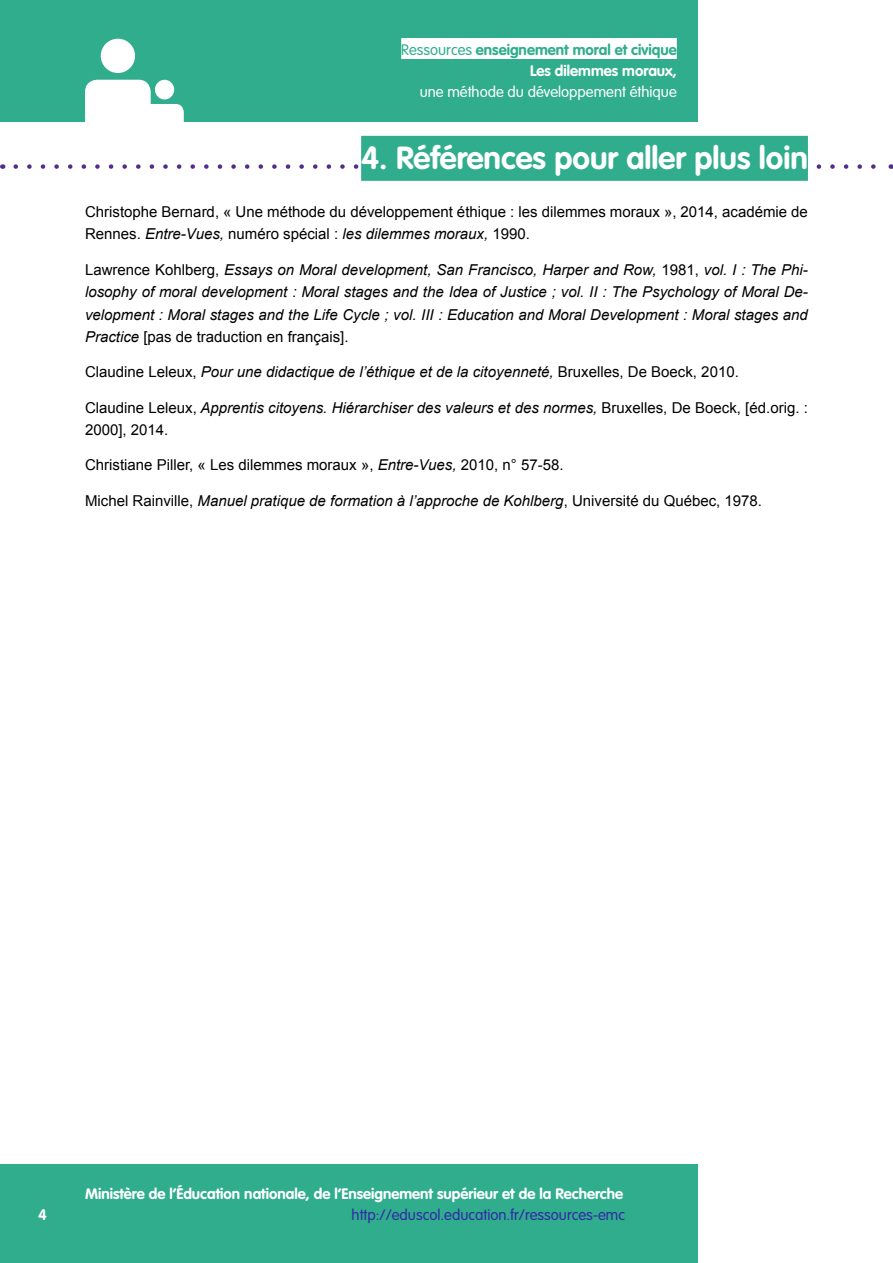
<style>
.page{position:relative;width:893px;height:1263px;background:#fff}
.page>*{position:absolute;margin:0;border:0;box-sizing:border-box;transform-origin:0 0}
.Titre_1{font:700 31.5px "VAG Rounded Std";color:#fff}
.t1{font:italic 15px/22.5px "Arial";color:#000;text-align:justify}
.t2{font:15px/22.5px "Arial";color:#000}
.t3{font:700 15px "VAG Rounded Std";color:#fff}
.t4{font:700 15px/21px "VAG Rounded Std";color:#2fad8d;text-align:right}
.t5{font:300 15px "VAG Rounded Std";color:#3229a7}
.t6{font:300 15px "VAG Rounded Std";color:#fff}
.s1{font-weight:300}
.s2{color:#fff}
.s3{font-style:italic}
.s4{font-style:normal}
</style>
<div class="page">
<div style="left:0;top:0;width:697px;height:122px;background:#2fad8d"></div>
<div style="left:155px;top:80px;width:19px;height:19px;background:#fff;border-radius:50%"></div>
<div style="left:85px;top:80px;width:66px;height:86px;background:#fff;border-radius:12px"></div>
<div style="left:134px;top:104px;width:50px;height:62px;background:#fff;border-radius:8px"></div>
<div style="left:101px;top:39px;width:34px;height:34px;background:#fff;border-radius:50%"></div>
<div style="left:401px;top:38px;width:276px;height:21px;background:#fff"></div>
<div style="left:0;top:1164px;width:697px;height:99px;background:#2fad8d"></div>
<svg style="left:16px;top:164px;width:860px;height:5px"></svg>
<div style="left:361px;top:136px;width:447px;height:45px;background:#2fad8d"></div>
<p class="t4" style="left:401px;top:39px;width:277px"><span class="s1">Ressources</span> enseignement moral et civique<br><span class="s2">Les dilemmes moraux,</span></p>
<p class="t6" style="left:420px;top:83px;width:259px">une méthode du développement éthique</p>
<h1 class="Titre_1" style="left:361px;top:139px;width:448px">4. Références pour aller plus loin</h1>
<p class="t2" style="left:85px;top:200px;width:724px">Christophe Bernard, « Une méthode du développement éthique : les dilemmes moraux », 2014, académie de<br>Rennes. <span class="s3">Entre-Vues,</span> numéro spécial : <span class="s3">les dilemmes moraux,</span> 1990.</p>
<p class="t1" style="left:85px;top:258px;width:724px"><span class="s4">Lawrence Kohlberg,</span> Essays on Moral development, San Francisco, Harper and Row, <span class="s4">1981,</span> vol. I : The Phi&shy;losophy of moral development : Moral stages and the Idea of Justice ; vol. II : The Psychology of Moral De&shy;velopment : Moral stages and the Life Cycle ; vol. III : Education and Moral Development : Moral stages and Practice <span class="s4">[pas de traduction en français].</span></p>
<p class="t1" style="left:85px;top:361px;width:655px"><span class="s4">Claudine Leleux,</span> Pour une didactique de l’éthique et de la citoyenneté, <span class="s4">Bruxelles, De Boeck, 2010.</span></p>
<p class="t2" style="left:85px;top:396px;width:724px">Claudine Leleux, <span class="s3">Apprentis citoyens. Hiérarchiser des valeurs et des normes,</span> Bruxelles, De Boeck, [éd.orig. :<br>2000], 2014.</p>
<p class="t2" style="left:85px;top:454px;width:480px">Christiane Piller, « Les dilemmes moraux », <span class="s3">Entre-Vues,</span> 2010, n° 57-58.</p>
<p class="t1" style="left:85px;top:489px;width:679px"><span class="s4">Michel Rainville,</span> Manuel pratique de formation à l’approche de Kohlberg<span class="s4">, Université du Québec, 1978.</span></p>
<p class="t3" style="left:85px;top:1185px;width:540px">Ministère de l’Éducation nationale, de l’Enseignement supérieur et de la Recherche</p>
<p class="t3" style="left:38px;top:1206px;width:10px">4</p>
<p class="t5" style="left:352px;top:1206px;width:275px">http://eduscol.education.fr/ressources-emc</p>
</div>
